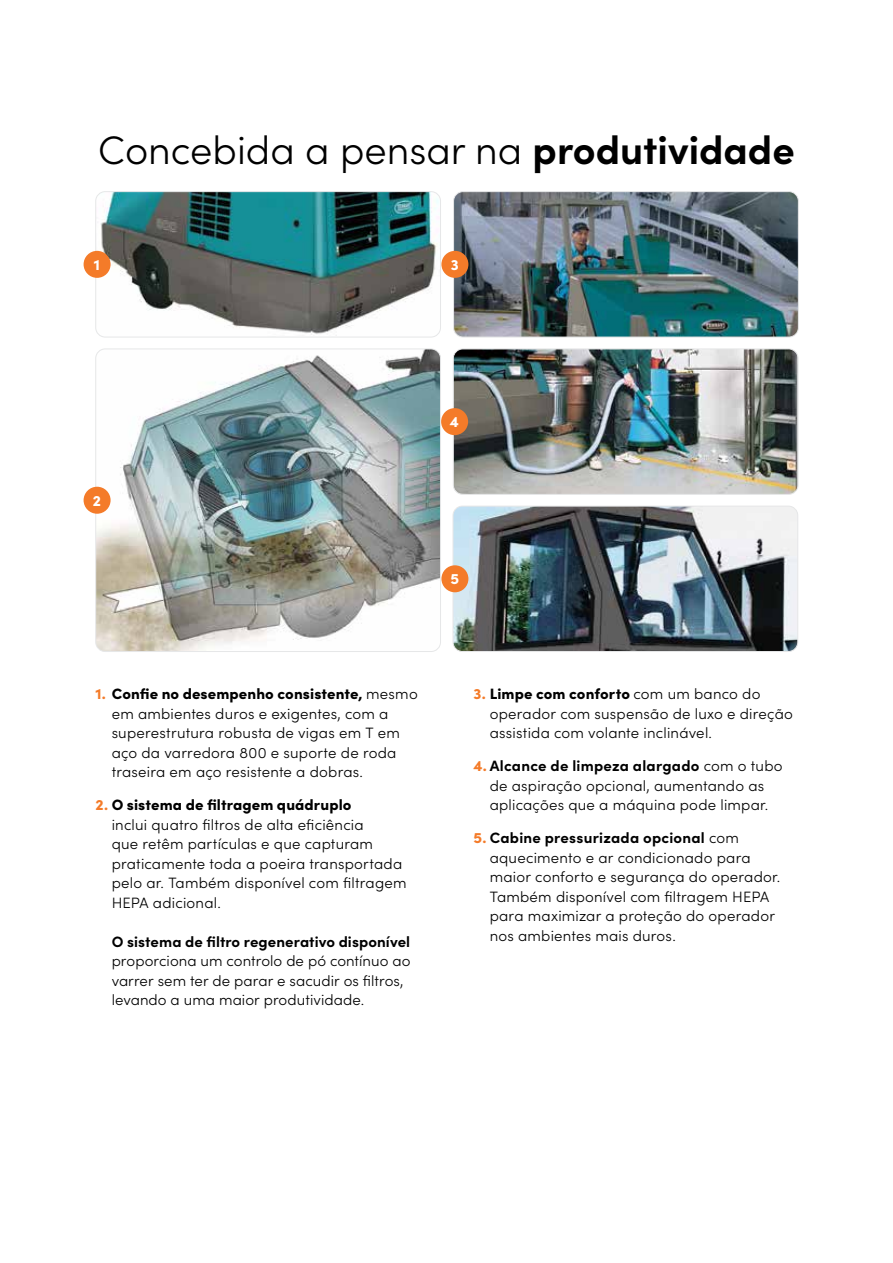
<style>
.page{position:relative;width:893px;height:1263px;background:#fff}
.page>*{position:absolute;margin:0;border:0;box-sizing:border-box;transform-origin:0 0}
.t1{font:300 39.75px "Sofia Pro";color:#000}
.t2{font:300 15px/19.5px "Sofia Pro";letter-spacing:.015em;color:#000}
.t3{font:700 15px "Sofia Pro";letter-spacing:.005em;color:#000}
.t4{font:900 15px "Sofia Pro";color:#fff}
.s1{font-weight:700}
.s2{font-weight:900;color:#f47b29}
.s3{font-weight:900}
</style>
<div class="page">
<img style="left:453px;top:506px;width:343px;height:144px">
<div style="left:453px;top:506px;width:345px;height:146px;border:1px solid #e6e7e8;border-radius:9px"></div>
<img style="left:455px;top:349px;width:343px;height:144px">
<div style="left:453px;top:349px;width:345px;height:146px;border:1px solid #e6e7e8;border-radius:9px"></div>
<img style="left:455px;top:193px;width:342px;height:144px">
<div style="left:453px;top:191px;width:346px;height:146px;border:1px solid #e6e7e8;border-radius:9px"></div>
<img style="left:97px;top:193px;width:342px;height:144px">
<div style="left:95px;top:191px;width:346px;height:146px;border:1px solid #e6e7e8;border-radius:9px"></div>
<img style="left:97px;top:349px;width:342px;height:301px">
<div style="left:95px;top:349px;width:346px;height:303px;border:1px solid #e6e7e8;border-radius:9px"></div>
<div style="left:84px;top:251px;width:27px;height:27px;background:#f47b29;border-radius:50%"></div>
<div style="left:441px;top:251px;width:27px;height:27px;background:#f47b29;border-radius:50%"></div>
<div style="left:441px;top:408px;width:27px;height:27px;background:#f47b29;border-radius:50%"></div>
<div style="left:441px;top:565px;width:27px;height:27px;background:#f47b29;border-radius:50%"></div>
<div style="left:84px;top:487px;width:27px;height:27px;background:#f47b29;border-radius:50%"></div>
<h1 class="t1" style="left:98px;top:121px;width:698px">Concebida a pensar na <span class="s1">produtividade</span></h1>
<p class="t4" style="left:94px;top:253px;width:8px">1</p>
<p class="t4" style="left:451px;top:253px;width:9px">3</p>
<p class="t4" style="left:93px;top:489px;width:10px">2</p>
<p class="t4" style="left:450px;top:410px;width:11px">4</p>
<p class="t4" style="left:450px;top:567px;width:10px">5</p>
<p class="t2" style="left:112px;top:683px;width:308px;text-indent:-16px"><span class="s2">1.</span> <span class="s3">Confie no desempenho consistente,</span> mesmo em ambientes duros e exigentes, com a superestrutura robusta de vigas em T em aço da varredora 800 e suporte de roda traseira em aço resistente a dobras.</p>
<p class="t2" style="left:112px;top:794px;width:296px;text-indent:-16px"><span class="s2">2.</span> <span class="s3">O sistema de filtragem quádruplo<br></span>inclui quatro filtros de alta eficiência<br>que retêm partículas e que capturam praticamente toda a poeira transportada pelo ar. Também disponível com filtragem HEPA adicional.</p>
<p class="t3" style="left:112px;top:930px;width:300px">O sistema de filtro regenerativo disponível</p>
<p class="t2" style="left:112px;top:950px;width:300px">proporciona um controlo de pó contínuo ao varrer sem ter de parar e sacudir os filtros, levando a uma maior produtividade.</p>
<p class="t2" style="left:490px;top:683px;width:305px;text-indent:-16px"><span class="s2">3.</span> <span class="s3">Limpe com conforto</span> com um banco do operador com suspensão de luxo e direção assistida com volante inclinável.</p>
<p class="t2" style="left:473px;top:755px;width:311px;text-align:center"><span class="s2">4.</span> <span class="s1">Alcance de limpeza alargado</span> com o tubo de aspiração opcional, aumentando as aplicações que a máquina pode limpar.</p>
<p class="t2" style="left:490px;top:827px;width:292px;text-indent:-16px"><span class="s2">5.</span> <span class="s1">Cabine pressurizada opcional</span> com aquecimento e ar condicionado para maior conforto e segurança do operador.<br>Também disponível com filtragem HEPA para maximizar a proteção do operador nos ambientes mais duros.</p>
</div>
